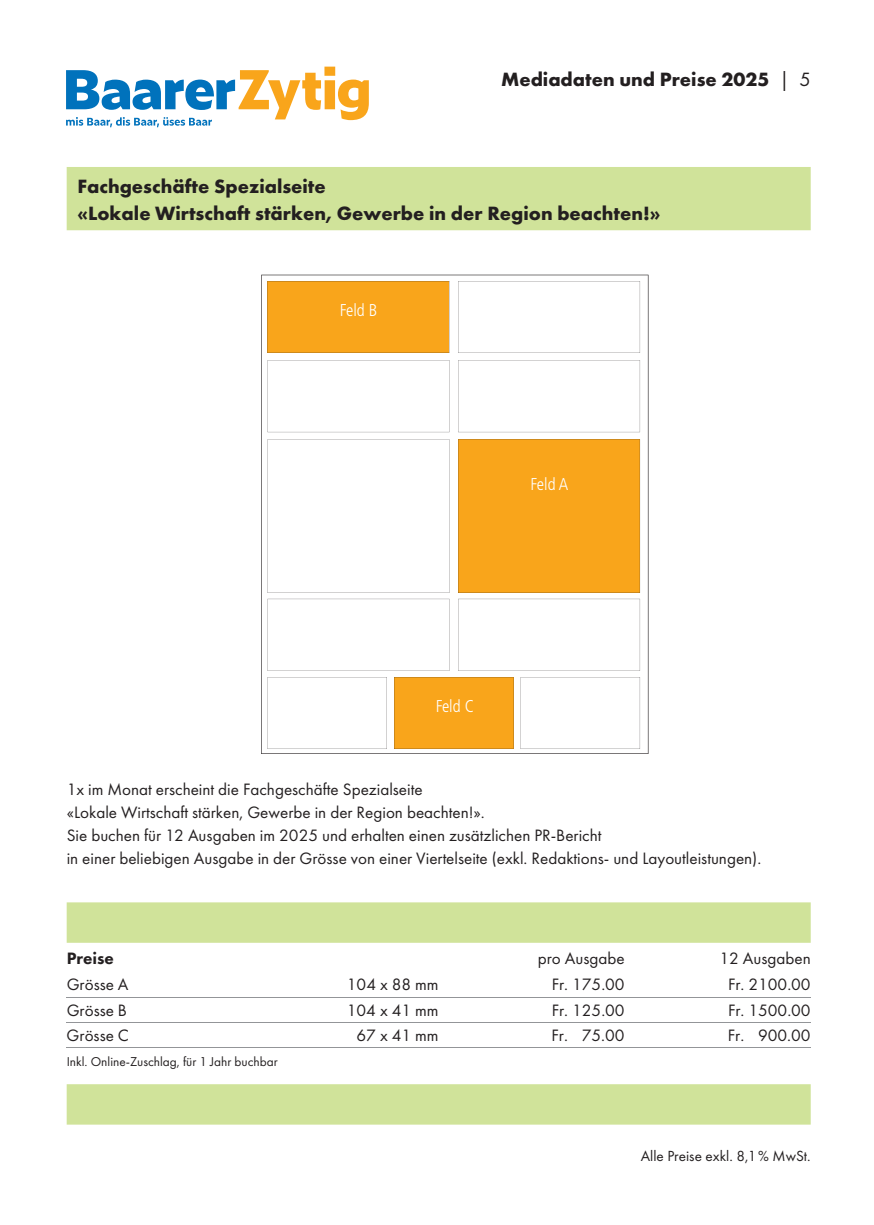
<style>
.page{position:relative;width:874px;height:1225px;background:#fff}
.page>*{position:absolute;margin:0;border:0;box-sizing:border-box;transform-origin:0 0}
.t1{font:700 20px/26.6px "Futura PT";color:#231f20}
.t2{font:17.2px/22.8px "Futura PT";color:#231f20}
.t3{font:300 condensed 17.2px "Frutiger LT Pro";color:#fff}
.t4{font:800 17.2px "Futura PT";color:#231f20}
.t5{font:15.2px "Futura PT";color:#231f20}
.t6{font:13.4px "Futura PT";color:#231f20}
.s1{font-weight:400}
</style>
<div class="page">
<svg style="left:66px;top:67px;width:302px;height:60px"></svg>
<div style="left:67px;top:167px;width:743px;height:63px;background:#d0e39a"></div>
<svg style="left:67px;top:902px;width:743px;height:222px"></svg>
<hr style="left:67px;top:996px;width:185px;height:1px;background:#939598">
<hr style="left:252px;top:996px;width:186px;height:1px;background:#939598">
<hr style="left:438px;top:996px;width:159px;height:1px;background:#939598">
<svg style="left:597px;top:996px;width:27px;height:1px"></svg>
<hr style="left:624px;top:996px;width:186px;height:1px;background:#939598">
<hr style="left:67px;top:1047px;width:185px;height:1px;background:#939598">
<hr style="left:252px;top:1047px;width:186px;height:1px;background:#939598">
<hr style="left:438px;top:1047px;width:159px;height:1px;background:#939598">
<svg style="left:597px;top:1047px;width:27px;height:1px"></svg>
<hr style="left:624px;top:1047px;width:186px;height:1px;background:#939598">
<hr style="left:67px;top:1022px;width:185px;height:1px;background:#939598">
<hr style="left:252px;top:1022px;width:186px;height:1px;background:#939598">
<hr style="left:438px;top:1022px;width:159px;height:1px;background:#939598">
<svg style="left:597px;top:1022px;width:27px;height:1px"></svg>
<hr style="left:624px;top:1022px;width:186px;height:1px;background:#939598">
<svg style="left:261px;top:275px;width:387px;height:479px"></svg>
<div style="left:267px;top:281px;width:182px;height:72px;background:#f9a51b"></div>
<svg style="left:267px;top:360px;width:182px;height:72px"></svg>
<svg style="left:267px;top:439px;width:182px;height:154px"></svg>
<div style="left:458px;top:439px;width:181px;height:154px;background:#f9a51b"></div>
<svg style="left:267px;top:677px;width:120px;height:72px"></svg>
<div style="left:394px;top:677px;width:119px;height:72px;background:#f9a51b"></div>
<svg style="left:520px;top:677px;width:119px;height:72px"></svg>
<svg style="left:267px;top:599px;width:182px;height:72px"></svg>
<svg style="left:458px;top:281px;width:181px;height:72px"></svg>
<svg style="left:458px;top:360px;width:181px;height:72px"></svg>
<svg style="left:458px;top:599px;width:181px;height:72px"></svg>
<p class="t1" style="left:501px;top:66px;width:311px">Mediadaten und Preise 2025 <span class="s1">| 5</span></p>
<p class="t1" style="left:77px;top:172px;width:584px">Fachgeschäfte Spezialseite<br>«Lokale Wirtschaft stärken, Gewerbe in der Region beachten!»</p>
<p class="t3" style="left:339px;top:300px;width:39px">Feld B</p>
<p class="t3" style="left:530px;top:474px;width:39px">Feld A</p>
<p class="t3" style="left:435px;top:696px;width:40px">Feld C</p>
<p class="t2" style="left:67px;top:778px;width:695px">1x im Monat erscheint die Fachgeschäfte Spezialseite<br>«Lokale Wirtschaft stärken, Gewerbe in der Region beachten!».<br>Sie buchen für 12 Ausgaben im 2025 und erhalten einen zusätzlichen PR-Bericht<br>in einer beliebigen Ausgabe in der Grösse von einer Viertelseite (exkl. Redaktions- und Layoutleistungen).</p>
<p class="t4" style="left:67px;top:947px;width:49px">Preise</p>
<p class="t2" style="left:537px;top:946px;width:88px">pro Ausgabe</p>
<p class="t2" style="left:719px;top:946px;width:93px">12 Ausgaben</p>
<p class="t2" style="left:67px;top:973px;width:63px">Grösse A</p>
<p class="t2" style="left:347px;top:973px;width:93px">104 x 88 mm</p>
<p class="t2" style="left:551px;top:973px;width:74px">Fr. 175.00</p>
<p class="t2" style="left:727px;top:973px;width:84px">Fr. 2100.00</p>
<p class="t2" style="left:67px;top:998px;width:62px">Grösse B</p>
<p class="t2" style="left:347px;top:998px;width:93px">104 x 41 mm</p>
<p class="t2" style="left:551px;top:998px;width:74px">Fr. 125.00</p>
<p class="t2" style="left:727px;top:998px;width:84px">Fr. 1500.00</p>
<p class="t2" style="left:67px;top:1023px;width:64px">Grösse C</p>
<p class="t2" style="left:356px;top:1023px;width:83px">67 x 41 mm</p>
<p class="t2" style="left:551px;top:1023px;width:75px">Fr. 75.00</p>
<p class="t2" style="left:727px;top:1023px;width:84px">Fr. 900.00</p>
<p class="t6" style="left:67px;top:1053px;width:212px">Inkl. Online-Zuschlag, für 1 Jahr buchbar</p>
<p class="t5" style="left:640px;top:1147px;width:171px">Alle Preise exkl. 8,1 % MwSt.</p>
</div>
